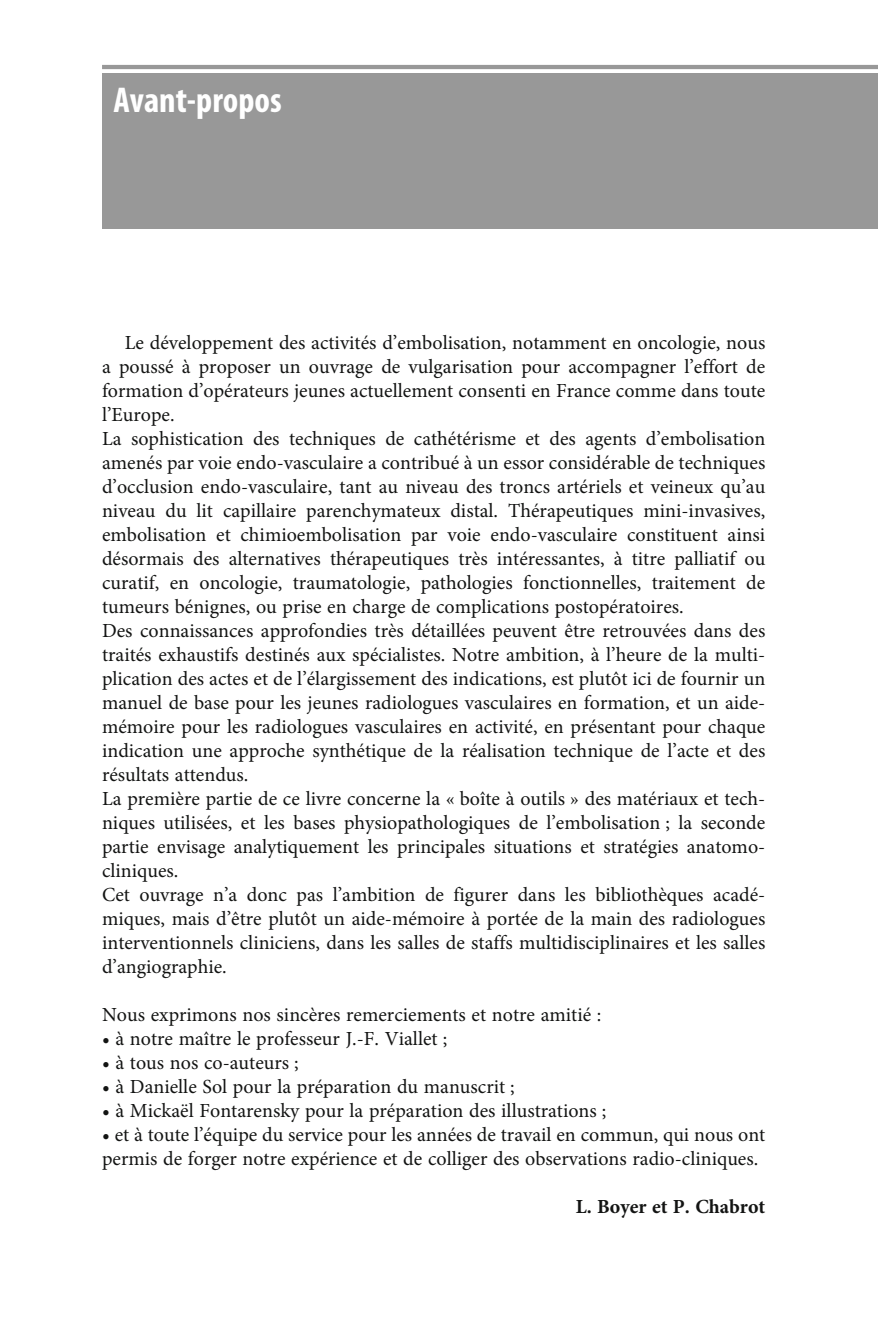
<style>
.page{position:relative;width:878px;height:1332px;background:#fff}
.page>*{position:absolute;margin:0;border:0;box-sizing:border-box;transform-origin:0 0}
.t1{font:700 condensed 36px "Myriad Pro";color:#fff}
.t2{font:20px/24px "Minion Pro";color:#131413}
.t3{font:700 20px "Minion Pro";color:#131413}
</style>
<div class="page">
<div style="left:102px;top:73px;width:776px;height:156px;background:#989898"></div>
<hr style="left:102px;top:65px;width:776px;height:4px;background:#989898">
<h1 class="t1" style="left:113px;top:86px;width:170px">Avant- propos</h1>
<p class="t2" style="left:102px;top:332px;width:665px;text-indent:23px">Le développement des activités d’embolisation, notamment en oncologie, nous a poussé à proposer un ouvrage de vulgarisation pour accompagner l’effort de formation d’opérateurs jeunes actuellement consenti en France comme dans toute l’Europe.<br>La sophistication des techniques de cathétérisme et des agents d’embolisation amenés par voie endo- vasculaire a contribué à un essor considérable de techniques d’occlusion endo- vasculaire, tant au niveau des troncs artériels et veineux qu’au niveau du lit capillaire parenchymateux distal. Thérapeutiques mini- invasives, embolisation et chimioembolisation par voie endo- vasculaire constituent ainsi désormais des alternatives thérapeutiques très intéressantes, à titre palliatif ou curatif, en oncologie, traumatologie, pathologies fonctionnelles, traitement de tumeurs bénignes, ou prise en charge de complications postopératoires.<br>Des connaissances approfondies très détaillées peuvent être retrouvées dans des traités exhaustifs destinés aux spécialistes. Notre ambition, à l’heure de la multi&shy;plication des actes et de l’élargissement des indications, est plutôt ici de fournir un manuel de base pour les jeunes radiologues vasculaires en formation, et un aide&shy;mémoire pour les radiologues vasculaires en activité, en présentant pour chaque indication une approche synthétique de la réalisation technique de l’acte et des résultats attendus.<br>La première partie de ce livre concerne la « boîte à outils » des matériaux et tech&shy;niques utilisées, et les bases physiopathologiques de l’embolisation ; la seconde partie envisage analytiquement les principales situations et stratégies anatomo&shy;cliniques.<br>Cet ouvrage n’a donc pas l’ambition de figurer dans les bibliothèques acadé&shy;miques, mais d’être plutôt un aide- mémoire à portée de la main des radiologues interventionnels cliniciens, dans les salles de staffs multidisciplinaires et les salles d’angiographie.</p>
<p class="t2" style="left:102px;top:1004px;width:501px">Nous exprimons nos sincères remerciements et notre amitié :</p>
<p class="t2" style="left:102px;top:1028px;width:347px">• à notre maître le professeur J.-F. Viallet ;</p>
<p class="t2" style="left:102px;top:1052px;width:198px">• à tous nos co- auteurs ;</p>
<p class="t2" style="left:102px;top:1076px;width:414px">• à Danielle Sol pour la préparation du manuscrit ;</p>
<p class="t2" style="left:102px;top:1100px;width:506px">• à Mickaël Fontarensky pour la préparation des illustrations ;</p>
<p class="t2" style="left:102px;top:1124px;width:665px">• et à toute l’équipe du service pour les années de travail en commun, qui nous ont permis de forger notre expérience et de colliger des observations radio-cliniques.</p>
<p class="t3" style="left:576px;top:1199px;width:191px">L. Boyer et P. Chabrot</p>
</div>
